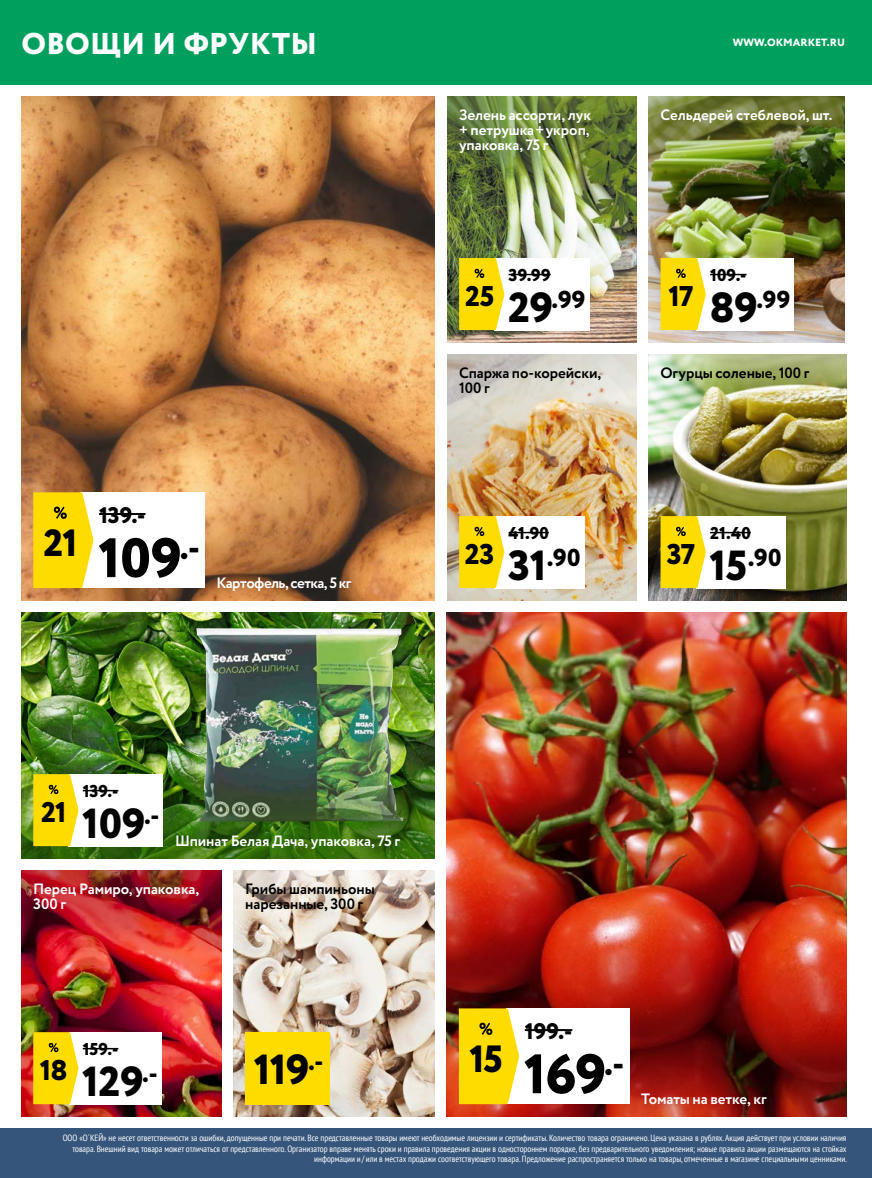
<style>
.page{position:relative;width:872px;height:1178px;background:#fff}
.page>*{position:absolute;margin:0;border:0;box-sizing:border-box;transform-origin:0 0}
.t1{font:800 55.5px "Circe";letter-spacing:-.01em;color:#000}
.t2{font:800 42px "Circe";letter-spacing:-.005em;color:#000}
.t3{font:800 37.95px "Circe";color:#000}
.t4{font:800 30px "Circe";letter-spacing:.015em;color:#fff}
.t5{font:800 28.5px "Circe";letter-spacing:-.025em;color:#000}
.t6{font:800 24.45px "Circe";letter-spacing:.01em;color:#000}
.t7{font:800 22.5px "Circe";letter-spacing:-.005em;color:#000}
.t8{font:800 17.1px "Circe";letter-spacing:.005em;color:#000}
.t9{font:700 15px/15px "Circe";letter-spacing:-.005em;color:#fff;text-align:justify}
.t10{font:700 15px/15px "Circe";letter-spacing:-.005em;color:#000}
.t11{font:700 15px "Circe";letter-spacing:-.035em;color:#fff}
.t12{font:800 10.5px "Circe";letter-spacing:.01em;color:#fff}
.t13{font:condensed 9px/10.5px "PT Sans";color:#fff;text-align:right}
.s1{font-size:42px}
</style>
<div class="page">
<img style="left:21px;top:612px;width:414px;height:150px">
<img style="left:447px;top:612px;width:399px;height:504px">
<img style="left:447px;top:192px;width:189px;height:150px">
<img style="left:447px;top:354px;width:189px;height:246px">
<img style="left:648px;top:192px;width:197px;height:150px">
<img style="left:648px;top:354px;width:198px;height:246px">
<img style="left:21px;top:96px;width:414px;height:504px">
<img style="left:196px;top:628px;width:208px;height:134px">
<img style="left:447px;top:96px;width:189px;height:96px">
<img style="left:648px;top:96px;width:197px;height:96px">
<img style="left:21px;top:762px;width:414px;height:96px">
<img style="left:21px;top:966px;width:200px;height:150px">
<img style="left:233px;top:921px;width:202px;height:195px">
<img style="left:21px;top:870px;width:200px;height:96px">
<svg style="left:233px;top:870px;width:202px;height:51px"></svg>
<img style="left:649px;top:354px;width:197px;height:60px">
<div style="left:0;top:1128px;width:872px;height:50px;background:#35557b"></div>
<div style="left:494px;top:258px;width:95px;height:72px;background:#fff"></div>
<hr style="left:508px;top:274px;width:42px;height:1px;background:#000">
<svg style="left:459px;top:258px;width:45px;height:72px"></svg>
<div style="left:69px;top:1032px;width:92px;height:72px;background:#fff"></div>
<hr style="left:83px;top:1048px;width:35px;height:1px;background:#000">
<svg style="left:33px;top:1032px;width:45px;height:72px"></svg>
<div style="left:696px;top:258px;width:98px;height:72px;background:#fff"></div>
<hr style="left:710px;top:274px;width:36px;height:1px;background:#000">
<svg style="left:660px;top:258px;width:46px;height:72px"></svg>
<div style="left:69px;top:774px;width:94px;height:72px;background:#fff"></div>
<hr style="left:83px;top:790px;width:35px;height:1px;background:#000">
<svg style="left:33px;top:774px;width:45px;height:72px"></svg>
<div style="left:494px;top:516px;width:90px;height:72px;background:#fff"></div>
<hr style="left:508px;top:532px;width:41px;height:1px;background:#000">
<svg style="left:459px;top:516px;width:45px;height:72px"></svg>
<div style="left:80px;top:492px;width:125px;height:96px;background:#fff"></div>
<hr style="left:99px;top:513px;width:46px;height:2px;background:#000">
<svg style="left:33px;top:492px;width:60px;height:96px"></svg>
<div style="left:506px;top:1008px;width:123px;height:96px;background:#fff"></div>
<hr style="left:525px;top:1029px;width:47px;height:2px;background:#000">
<svg style="left:459px;top:1008px;width:60px;height:96px"></svg>
<div style="left:696px;top:516px;width:89px;height:72px;background:#fff"></div>
<hr style="left:710px;top:532px;width:41px;height:1px;background:#000">
<svg style="left:660px;top:516px;width:46px;height:72px"></svg>
<div style="left:245px;top:1032px;width:85px;height:72px;background:#ffdc00"></div>
<div style="left:0;top:0;width:872px;height:84px;background:#009f5e"></div>
<h3 class="t4" style="left:21px;top:23px;width:297px">ОВОЩИ И ФРУКТЫ</h3>
<p class="t12" style="left:733px;top:35px;width:113px">WWW.OKMARKET.RU</p>
<h3 class="t3" style="left:44px;top:517px;width:36px">21</h3>
<h3 class="t7" style="left:99px;top:500px;width:48px">139.-</h3>
<h1 class="t1" style="left:98px;top:520px;width:103px">109<sup>.-</sup></h1>
<h3 class="t11" style="left:216px;top:573px;width:137px">Картофель, сетка, 5 кг</h3>
<h3 class="t9" style="left:459px;top:108px;width:133px">Зелень ассорти, лук + петрушка+укроп, упаковка, 75 г</h3>
<h3 class="t9" style="left:660px;top:108px;width:173px">Сельдерей стеблевой, шт.</h3>
<h3 class="t8" style="left:508px;top:264px;width:44px">39.99</h3>
<h3 class="t8" style="left:710px;top:264px;width:38px">109.-</h3>
<h3 class="t5" style="left:465px;top:277px;width:31px">25</h3>
<h3 class="t6" style="left:508px;top:283px;width:79px"><span class="s1">29</span>.99</h3>
<h3 class="t5" style="left:668px;top:277px;width:27px">17</h3>
<h3 class="t6" style="left:709px;top:283px;width:82px"><span class="s1">89</span>.99</h3>
<h3 class="t10" style="left:459px;top:366px;width:144px">Спаржа по-корейски,<br>100 г</h3>
<h3 class="t10" style="left:660px;top:366px;width:150px">Огурцы соленые, 100 г</h3>
<h3 class="t8" style="left:508px;top:522px;width:42px">41.90</h3>
<h3 class="t8" style="left:710px;top:522px;width:42px">21.40</h3>
<h3 class="t5" style="left:465px;top:535px;width:31px">23</h3>
<h3 class="t6" style="left:508px;top:541px;width:74px"><span class="s1">31</span>.90</h3>
<h3 class="t5" style="left:666px;top:535px;width:30px">37</h3>
<h3 class="t6" style="left:709px;top:541px;width:74px"><span class="s1">15</span>.90</h3>
<h3 class="t5" style="left:41px;top:793px;width:27px">21</h3>
<h3 class="t8" style="left:83px;top:780px;width:37px">139.-</h3>
<h2 class="t2" style="left:82px;top:795px;width:79px">109<sup>.-</sup></h2>
<h3 class="t9" style="left:175px;top:834px;width:227px">Шпинат Белая Дача, упаковка, 75 г</h3>
<h3 class="t9" style="left:33px;top:882px;width:167px">Перец Рамиро, упаковка,<br>300 г</h3>
<h3 class="t10" style="left:245px;top:882px;width:131px">Грибы шампиньоны нарезанные, 300 г</h3>
<h3 class="t5" style="left:40px;top:1051px;width:29px">18</h3>
<h3 class="t8" style="left:83px;top:1038px;width:37px">159.-</h3>
<h2 class="t2" style="left:82px;top:1053px;width:77px">129<sup>.-</sup></h2>
<h2 class="t2" style="left:254px;top:1041px;width:71px">119<sup>.-</sup></h2>
<h3 class="t3" style="left:469px;top:1033px;width:35px">15</h3>
<h3 class="t7" style="left:525px;top:1016px;width:49px">199.-</h3>
<h1 class="t1" style="left:524px;top:1036px;width:102px">169<sup>.-</sup></h1>
<h3 class="t9" style="left:641px;top:1092px;width:127px">Томаты на ветке, кг</h3>
<p class="t13" style="left:63px;top:1132px;width:786px">ООО «О´КЕЙ» не несет ответственности за ошибки, допущенные при печати. Все представленные товары имеют необходимые лицензии и сертификаты. Количество товара ограничено. Цена указана в рублях. Акция действует при условии наличия товара. Внешний вид товара может отличаться от представленного. Организатор вправе менять сроки и правила проведения акции в одностороннем порядке, без предварительного уведомления; новые правила акции размещаются на стойках информации и / или в местах продажи соответствующего товара. Предложение распространяется только на товары, отмеченные в магазине специальными ценниками.</p>
</div>
